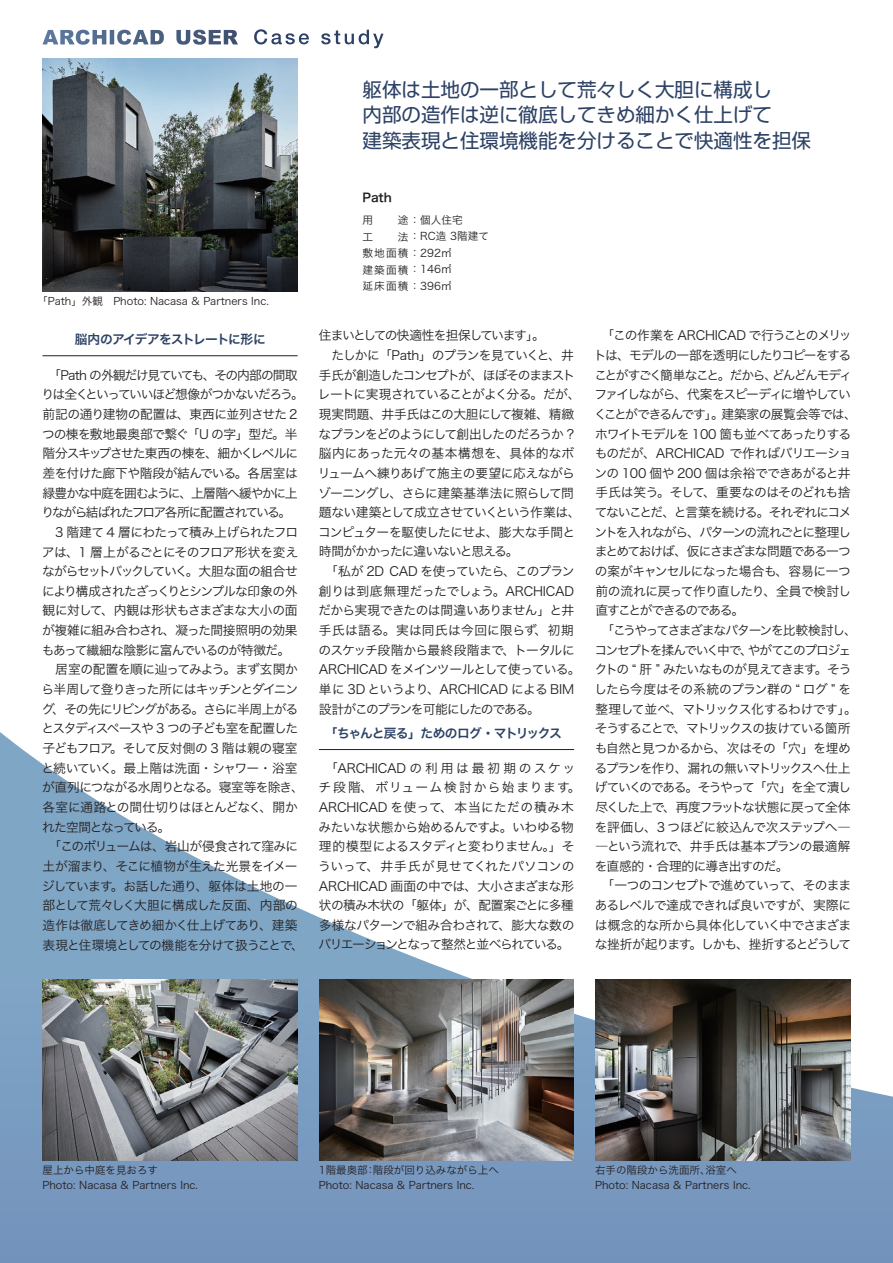
<style>
.page{position:relative;width:893px;height:1263px;background:#fff}
.page>*{position:absolute;margin:0;border:0;box-sizing:border-box;transform-origin:0 0}
.t1{font:19.5px/25.5px "Shin Go Pro";color:#2c4165}
.t2{font:12.75px/19.6px "Hira Kaku Pro W3";letter-spacing:-.06em;color:#231f20}
.t3{font:12.75px/19.6px "Hira Kaku Pro W3";letter-spacing:-.02em;color:#231f20}
.t4{font:12.75px "Hira Kaku Pro W6";letter-spacing:-.09em;color:#2c4165}
.t5{font:12.75px "Hira Kaku Pro W6";letter-spacing:-.07em;color:#2c4165}
.t6{font:12px "Hira Kaku Pro N W6";color:#231f20}
.t7{font:10.65px/16.5px "Hira Kaku Pro W3";color:#231f20}
.t8{font:10.5px/15px "Hira Kaku Pro W3";color:#231f20}
</style>
<div class="page">
<img style="left:43px;top:58px;width:255px;height:233px">
<svg style="left:0;top:732px;width:893px;height:531px"></svg>
<svg style="left:254px;top:29px;width:55px;height:15px"></svg>
<svg style="left:321px;top:30px;width:62px;height:18px"></svg>
<svg style="left:76px;top:30px;width:162px;height:15px"></svg>
<img style="left:319px;top:979px;width:254px;height:182px">
<img style="left:595px;top:979px;width:255px;height:182px">
<img style="left:43px;top:980px;width:255px;height:181px">
<hr style="left:43px;top:355px;width:255px;height:1px;background:#231f20">
<hr style="left:319px;top:749px;width:255px;height:1px;background:#231f20">
<h1 class="t1" style="left:362px;top:74px;width:450px">躯体は土地の一部として荒々しく大胆に構成し<br>内部の造作は逆に徹底してきめ細かく仕上げて<br>建築表現と住環境機能を分けることで快適性を担保</h1>
<p class="t8" style="left:37px;top:293px;width:233px">「Path」外観　Photo: Nacasa &amp; Partners Inc.</p>
<p class="t5" style="left:75px;top:328px;width:192px">脳内のアイデアをストレートに形に</p>
<p class="t2" style="left:41px;top:364px;width:264px">　「Path の外観だけ見ていても、その内部の間取りは全くといっていいほど想像がつかないだろう。前記の通り建物の配置は、東西に並列させた 2つの棟を敷地最奥部で繋ぐ「U の字」型だ。半階分スキップさせた東西の棟を、細かくレベルに差を付けた廊下や階段が結んでいる。各居室は緑豊かな中庭を囲むように、上層階へ緩やかに上りながら結ばれたフロア各所に配置されている。　3 階建て 4 層にわたって積み上げられたフロアは、1 層上がるごとにそのフロア形状を変えながらセットバックしていく。大胆な面の組合せにより構成されたざっくりとシンプルな印象の外観に対して、内観は形状もさまざまな大小の面が複雑に組み合わされ、凝った間接照明の効果もあって繊細な陰影に富んでいるのが特徴だ。　居室の配置を順に辿ってみよう。まず玄関から半周して登りきった所にはキッチンとダイニング、その先にリビングがある。さらに半周上がるとスタディスペースや 3 つの子ども室を配置した子どもフロア。そして反対側の 3 階は親の寝室と続いていく。最上階は洗面・シャワー・浴室が直列につながる水周りとなる。寝室等を除き、各室に通路との間仕切りはほとんどなく、開かれた空間となっている。<br>　「このボリュームは、岩山が侵食されて窪みに土が溜まり、そこに植物が生えた光景をイメージしています。お話した通り、躯体は土地の一部として荒々しく大胆に構成した反面、内部の造作は徹底してきめ細かく仕上げてあり、建築表現と住環境としての機能を分けて扱うことで、</p>
<p class="t6" style="left:362px;top:187px;width:31px">Path</p>
<p class="t7" style="left:362px;top:211px;width:12px">用</p>
<p class="t7" style="left:398px;top:211px;width:66px">途：個人住宅</p>
<p class="t7" style="left:362px;top:227px;width:12px">工</p>
<p class="t7" style="left:362px;top:227px;width:128px;text-indent:35px">法：RC造 3階建て敷地面積：292㎡<br>建築面積：146㎡<br>延床面積：396㎡</p>
<p class="t2" style="left:318px;top:325px;width:264px">住まいとしての快適性を担保しています」。<br>　たしかに「Path」のプランを見ていくと、井手氏が創造したコンセプトが、ほぼそのままストレートに実現されていることがよく分る。だが、現実問題、井手氏はこの大胆にして複雑、精緻なプランをどのようにして創出したのだろうか ?脳内にあった元々の基本構想を、具体的なボリュームへ練りあげて施主の要望に応えながらゾーニングし、さらに建築基準法に照らして問題ない建築として成立させていくという作業は、コンピュターを駆使したにせよ、膨大な手間と時間がかかったに違いないと思える。<br>　「私が 2D CAD を使っていたら、このプラン創りは到底無理だったでしょう。ARCHICADだから実現できたのは間違いありません」と井手氏は語る。実は同氏は今回に限らず、初期のスケッチ段階から最終段階まで、トータルに<br>ARCHICAD をメインツールとして使っている。単に 3D というより、ARCHICAD による BIM設計がこのプランを可能にしたのである。</p>
<p class="t4" style="left:325px;top:722px;width:239px">「ちゃんと戻る」ためのログ・マトリックス</p>
<p class="t3" style="left:318px;top:757px;width:264px">　「ARCHICAD の利用は最初期のスケッチ段階、ボリューム検討から始まります。<br>ARCHICAD を使って、本当にただの積み木みたいな状態から始めるんですよ。いわゆる物理的模型によるスタディと変わりません。」そういって、井手氏が見せてくれたパソコンの<br>ARCHICAD 画面の中では、大小さまざまな形状の積み木状の「躯体」が、配置案ごとに多種多様なパターンで組み合わされて、膨大な数のバリエーションとなって整然と並べられている。</p>
<p class="t2" style="left:594px;top:325px;width:264px">　「この作業を ARCHICAD で行うことのメリットは、モデルの一部を透明にしたりコピーをすることがすごく簡単なこと。だから、どんどんモディファイしながら、代案をスピーディに増やしていくことができるんです」。建築家の展覧会等では、ホワイトモデルを 100 箇も並べてあったりするものだが、ARCHICAD で作ればバリエーションの 100 個や 200 個は余裕でできあがると井手氏は笑う。そして、重要なのはそのどれも捨てないことだ、と言葉を続ける。それぞれにコメントを入れながら、パターンの流れごとに整理しまとめておけば、仮にさまざまな問題である一つの案がキャンセルになった場合も、容易に一つ前の流れに戻って作り直したり、全員で検討し直すことができるのである。<br>　「こうやってさまざまなパターンを比較検討し、コンセプトを揉んでいく中で、やがてこのプロジェクトの “ 肝 ” みたいなものが見えてきます。そうしたら今度はその系統のプラン群の “ ログ ” を整理して並べ、マトリックス化するわけです」。そうすることで、マトリックスの抜けている箇所も自然と見つかるから、次はその「穴」を埋めるプランを作り、漏れの無いマトリックスへ仕上げていくのである。そうやって「穴」を全て潰し尽くした上で、再度フラットな状態に戻って全体を評価し、3 つほどに絞込んで次ステップへ― ―という流れで、井手氏は基本プランの最適解を直感的・合理的に導き出すのだ。<br>　「一つのコンセプトで進めていって、そのままあるレベルで達成できれば良いですが、実際には概念的な所から具体化していく中でさまざまな挫折が起ります。しかも、挫折するとどうして</p>
<p class="t8" style="left:43px;top:1162px;width:157px">屋上から中庭を見おろす<br>Photo: Nacasa &amp; Partners Inc.</p>
<p class="t8" style="left:319px;top:1162px;width:192px">1階最奥部：階段が回り込みながら上へ　<br>Photo: Nacasa &amp; Partners Inc.</p>
<p class="t8" style="left:595px;top:1162px;width:157px">右手の階段から洗面所、浴室へ<br>Photo: Nacasa &amp; Partners Inc.</p>
</div>
